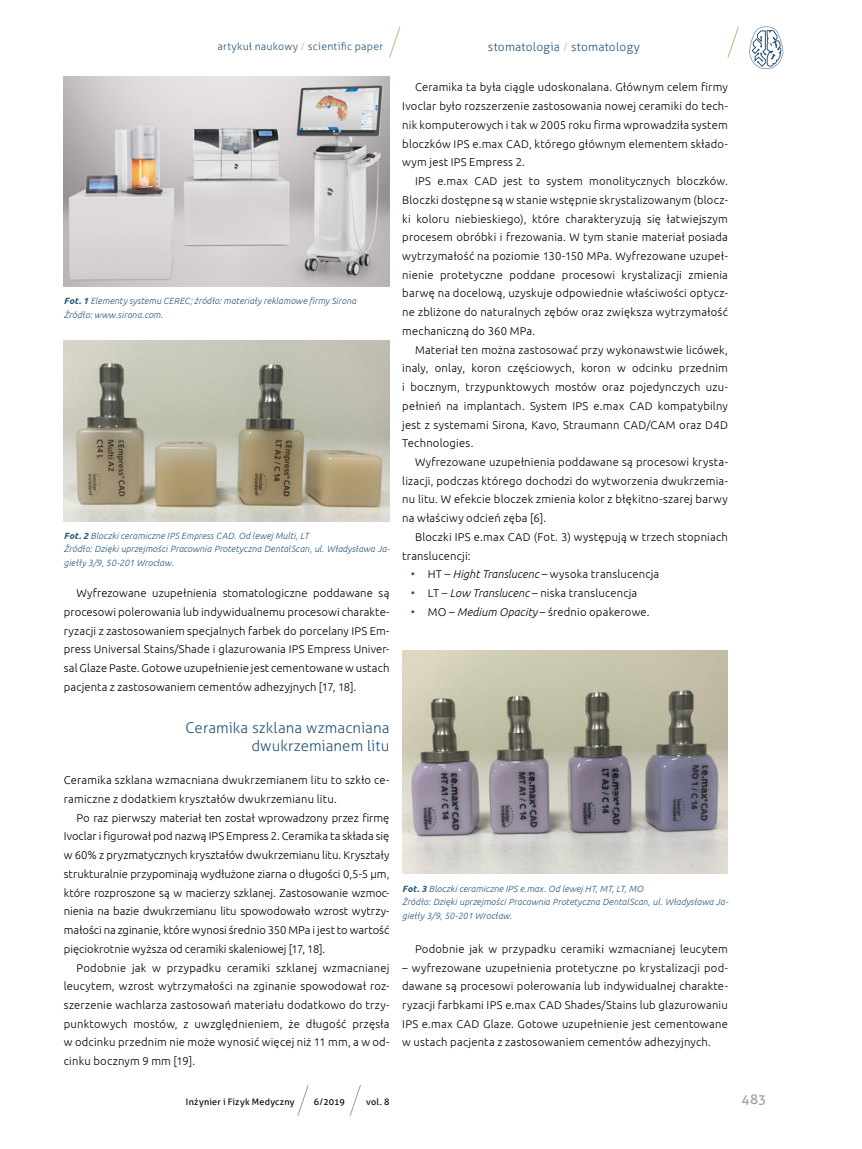
<style>
.page{position:relative;width:862px;height:1149px;background:#fff}
.page>*{position:absolute;margin:0;border:0;box-sizing:border-box;transform-origin:0 0}
.t1{font:300 15px/18.8px "Aller";letter-spacing:.005em;color:#26557a;text-align:right}
.t2{font:13.5px "Aller";color:#9d9d9c}
.t3{font:300 12px "Aller";letter-spacing:.015em;color:#26557a}
.t4{font:300 11.25px/18.8px "Ubuntu";letter-spacing:.02em;color:#000;text-align:justify}
.t5{font:300 10.5px "Aller";letter-spacing:.025em;color:#26557a}
.t6{font:italic 300 9px/13.5px "Ubuntu";letter-spacing:.015em;color:#26557a}
.t7{font:9px "Aller";letter-spacing:.025em;color:#000}
.s1{color:#d4ac86}
.s2{font-weight:700}
.s3{font-size:12px;color:#26557a}
.s4{font-style:italic}
</style>
<div class="page">
<svg style="left:297px;top:1085px;width:11px;height:30px"></svg>
<svg style="left:389px;top:26px;width:11px;height:32px"></svg>
<svg style="left:350px;top:1085px;width:10px;height:30px"></svg>
<svg style="left:727px;top:27px;width:11px;height:31px"></svg>
<svg style="left:749px;top:26px;width:34px;height:43px"></svg>
<img style="left:64px;top:77px;width:325px;height:210px">
<img style="left:64px;top:340px;width:325px;height:181px">
<img style="left:402px;top:650px;width:325px;height:223px">
<p class="t5" style="left:217px;top:40px;width:167px">artykuł naukowy <span class="s1">/</span> scientific paper</p>
<p class="t3" style="left:487px;top:40px;width:153px">stomatologia <span class="s1">/</span> stomatology</p>
<p class="t6" style="left:64px;top:294px;width:293px"><span class="s2">Fot. 1</span> Elementy systemu CEREC; źródło: materiały reklamowe firmy Sirona<br>Źródło: www.sirona.com.</p>
<p class="t6" style="left:64px;top:528px;width:327px"><span class="s2">Fot. 2</span> Bloczki ceramiczne IPS Empress CAD. Od lewej Multi, LT<br>Źródło: Dzięki uprzejmości Pracownia Protetyczna DentalScan, ul. Władysława Ja&shy;giełły 3/9, 50-201 Wrocław.</p>
<p class="t4" style="left:64px;top:583px;width:327px;text-indent:13px">Wyfrezowane uzupełnienia stomatologiczne poddawane są procesowi polerowania lub indywidualnemu procesowi charakte&shy;ryzacji z zastosowaniem specjalnych farbek do porcelany IPS Em&shy;press Universal Stains/Shade i glazurowania IPS Empress Univer&shy;sal Glaze Paste. Gotowe uzupełnienie jest cementowane w ustach pacjenta z zastosowaniem cementów adhezyjnych [17, 18].</p>
<h1 class="t1" style="left:185px;top:717px;width:205px">Ceramika szklana wzmacniana dwukrzemianem litu</h1>
<p class="t4" style="left:64px;top:770px;width:327px">Ceramika szklana wzmacniana dwukrzemianem litu to szkło ce&shy;ramiczne z dodatkiem kryształów dwukrzemianu litu.</p>
<p class="t4" style="left:64px;top:807px;width:327px;text-indent:13px">Po raz pierwszy materiał ten został wprowadzony przez firmę Ivoclar i figurował pod nazwą IPS Empress 2. Ceramika ta składa się w 60% z pryzmatycznych kryształów dwukrzemianu litu. Kryształy strukturalnie przypominają wydłużone ziarna o długości 0,5-5 µm, które rozproszone są w macierzy szklanej. Zastosowanie wzmoc&shy;nienia na bazie dwukrzemianu litu spowodowało wzrost wytrzy&shy;małości na zginanie, które wynosi średnio 350 MPa i jest to wartość pięciokrotnie wyższa od ceramiki skaleniowej [17, 18].</p>
<p class="t4" style="left:64px;top:957px;width:327px;text-indent:13px">Podobnie jak w przypadku ceramiki szklanej wzmacnianej leucytem, wzrost wytrzymałości na zginanie spowodował roz&shy;szerzenie wachlarza zastosowań materiału dodatkowo do trzy&shy;punktowych mostów, z uwzględnieniem, że długość przęsła w odcinku przednim nie może wynosić więcej niż 11 mm, a w od&shy;cinku bocznym 9 mm [19].</p>
<p class="t4" style="left:402px;top:78px;width:327px;text-indent:13px">Ceramika ta była ciągle udoskonalana. Głównym celem firmy Ivoclar było rozszerzenie zastosowania nowej ceramiki do tech&shy;nik komputerowych i tak w 2005 roku firma wprowadziła system bloczków IPS e.max CAD, którego głównym elementem składo&shy;wym jest IPS Empress 2.</p>
<p class="t4" style="left:402px;top:171px;width:327px;text-indent:13px">IPS e.max CAD jest to system monolitycznych bloczków.<br>Bloczki dostępne są w stanie wstępnie skrystalizowanym (blocz&shy;ki koloru niebieskiego), które charakteryzują się łatwiejszym procesem obróbki i frezowania. W tym stanie materiał posiada wytrzymałość na poziomie 130-150 MPa. Wyfrezowane uzupeł&shy;nienie protetyczne poddane procesowi krystalizacji zmienia barwę na docelową, uzyskuje odpowiednie właściwości optycz&shy;ne zbliżone do naturalnych zębów oraz zwiększa wytrzymałość mechaniczną do 360 MPa.</p>
<p class="t4" style="left:402px;top:340px;width:327px;text-indent:13px">Materiał ten można zastosować przy wykonawstwie licówek, inaly, onlay, koron częściowych, koron w odcinku przednim i bocznym, trzypunktowych mostów oraz pojedynczych uzu&shy;pełnień na implantach. System IPS e.max CAD kompatybilny jest z systemami Sirona, Kavo, Straumann CAD/CAM oraz D4D Technologies.</p>
<p class="t4" style="left:402px;top:452px;width:327px;text-indent:13px">Wyfrezowane uzupełnienia poddawane są procesowi krysta&shy;lizacji, podczas którego dochodzi do wytworzenia dwukrzemia&shy;nu litu. W efekcie bloczek zmienia kolor z błękitno-szarej barwy na właściwy odcień zęba [6].</p>
<p class="t4" style="left:402px;top:527px;width:327px;text-indent:13px">Bloczki IPS e.max CAD (Fot. 3) występują w trzech stopniach translucencji:</p>
<p class="t4" style="left:410px;top:564px;width:250px"><span class="s3">•</span> HT – <span class="s4">Hight Translucenc</span> – wysoka translucencja</p>
<p class="t4" style="left:410px;top:583px;width:228px"><span class="s3">•</span> LT – <span class="s4">Low Translucenc</span> – niska translucencja</p>
<p class="t4" style="left:410px;top:602px;width:240px"><span class="s3">•</span> MO – <span class="s4">Medium Opacity</span> – średnio opakerowe.</p>
<p class="t6" style="left:402px;top:881px;width:327px"><span class="s2">Fot. 3</span> Bloczki ceramiczne IPS e.max. Od lewej HT, MT, LT, MO<br>Źródło: Dzięki uprzejmości Pracownia Protetyczna DentalScan, ul. Władysława Ja&shy;giełły 3/9, 50-201 Wrocław.</p>
<p class="t4" style="left:415px;top:938px;width:314px">Podobnie jak w przypadku ceramiki wzmacnianej leucytem</p>
<p class="t4" style="left:402px;top:957px;width:327px">– wyfrezowane uzupełnienia protetyczne po krystalizacji pod&shy;dawane są procesowi polerowania lub indywidualnej charakte&shy;ryzacji farbkami IPS e.max CAD Shades/Stains lub glazurowaniu IPS e.max CAD Glaze. Gotowe uzupełnienie jest cementowane w ustach pacjenta z zastosowaniem cementów adhezyjnych.</p>
<p class="t7" style="left:186px;top:1095px;width:110px">Inżynier i Fizyk Medyczny</p>
<p class="t7" style="left:314px;top:1095px;width:33px">6/2019</p>
<p class="t7" style="left:366px;top:1095px;width:25px">vol. 8</p>
<p class="t2" style="left:741px;top:1090px;width:26px">483</p>
</div>
